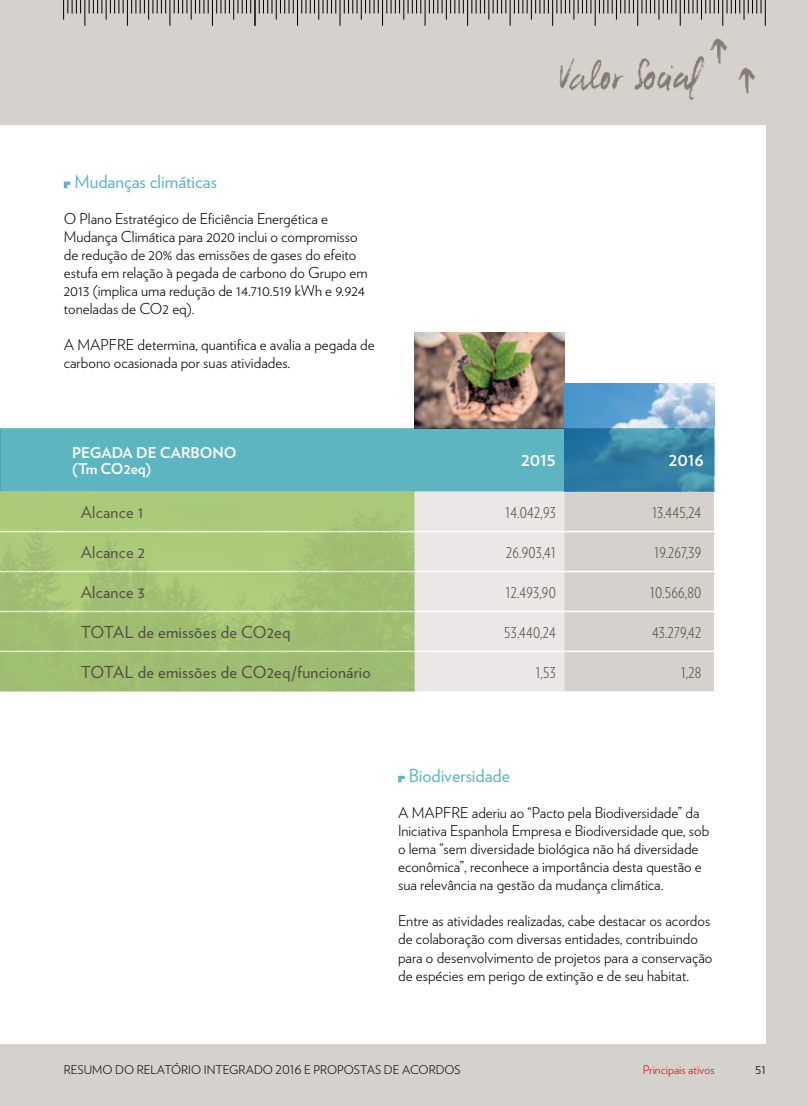
<style>
.page{position:relative;width:808px;height:1106px;background:#d5d1cd}
.page>*{position:absolute;margin:0;border:0;box-sizing:border-box;transform-origin:0 0}
.titular_segundo_16{font:18px "Verlag";color:#5db5c2}
.t1{font:16.5px "Verlag";letter-spacing:.015em;color:#5d574c}
.t2{font:300 16.5px "Verlag Condensed";letter-spacing:.015em;color:#5d574c}
.TEXTO_CORRIDO_PT_16{font:300 15px/18px "Verlag";color:#000}
.TB_Subtitulo_tablas{font:700 15px/16.5px "Verlag";color:#fff}
.t3{font:300 13.5px "Verlag";color:#000}
.t4{font:300 12px "Verlag";color:#000}
.t5{font:300 12px "Verlag";color:#e30613}
</style>
<div class="page">
<div style="left:0;top:125px;width:766px;height:918px;background:#fff"></div>
<svg style="left:64px;top:0;width:702px;height:26px"></svg>
<img style="left:415px;top:332px;width:150px;height:96px">
<img style="left:565px;top:383px;width:149px;height:45px">
<svg style="left:64px;top:181px;width:6px;height:7px"></svg>
<svg style="left:398px;top:775px;width:7px;height:7px"></svg>
<svg style="left:0;top:428px;width:714px;height:63px;background:#54aabb"></svg>
<svg style="left:0;top:491px;width:415px;height:200px;background:#a4c375"></svg>
<svg style="left:415px;top:491px;width:299px;height:200px;background:#dfdcd9"></svg>
<hr style="left:415px;top:531px;width:149px;height:1px;background:#fff">
<hr style="left:564px;top:531px;width:150px;height:1px;background:#fff">
<hr style="left:0;top:531px;width:64px;height:1px;background:#fff">
<hr style="left:64px;top:531px;width:351px;height:1px;background:#fff">
<hr style="left:0;top:571px;width:64px;height:1px;background:#fff">
<hr style="left:64px;top:571px;width:351px;height:1px;background:#fff">
<hr style="left:415px;top:571px;width:149px;height:1px;background:#fff">
<hr style="left:564px;top:571px;width:150px;height:1px;background:#fff">
<hr style="left:0;top:610px;width:64px;height:2px;background:#fff">
<hr style="left:64px;top:610px;width:351px;height:2px;background:#fff">
<hr style="left:415px;top:610px;width:149px;height:2px;background:#fff">
<hr style="left:564px;top:610px;width:150px;height:2px;background:#fff">
<hr style="left:0;top:650px;width:64px;height:2px;background:#fff">
<hr style="left:64px;top:650px;width:351px;height:2px;background:#fff">
<hr style="left:415px;top:650px;width:149px;height:2px;background:#fff">
<hr style="left:564px;top:650px;width:150px;height:2px;background:#fff">
<img style="left:738px;top:67px;width:18px;height:27px">
<img style="left:712px;top:38px;width:30px;height:38px">
<img style="left:559px;top:46px;width:154px;height:54px">
<p class="titular_segundo_16" style="left:74px;top:168px;width:144px">Mudanças climáticas</p>
<p class="TEXTO_CORRIDO_PT_16" style="left:64px;top:209px;width:305px">O Plano Estratégico de Eficiência Energética e Mudança Climática para 2020 inclui o compromisso de redução de 20% das emissões de gases do efeito estufa em relação à pegada de carbono do Grupo em 2013 (implica uma redução de 14.710.519 kWh e 9.924 toneladas de CO2 eq).</p>
<p class="TEXTO_CORRIDO_PT_16" style="left:64px;top:335px;width:312px">A MAPFRE determina, quantifica e avalia a pegada de carbono ocasionada por suas atividades.</p>
<p class="TB_Subtitulo_tablas" style="left:72px;top:443px;width:166px">PEGADA DE CARBONO (Tm CO2eq)</p>
<p class="TB_Subtitulo_tablas" style="left:521px;top:451px;width:36px">2015</p>
<p class="t1" style="left:81px;top:500px;width:64px">Alcance 1</p>
<p class="t2" style="left:505px;top:501px;width:52px">14.042,93</p>
<p class="t2" style="left:652px;top:501px;width:50px">13.445,24</p>
<p class="t1" style="left:81px;top:540px;width:66px">Alcance 2</p>
<p class="t2" style="left:506px;top:541px;width:51px">26.903,41</p>
<p class="t2" style="left:654px;top:541px;width:48px">19.267,39</p>
<p class="t1" style="left:81px;top:580px;width:66px">Alcance 3</p>
<p class="t2" style="left:506px;top:581px;width:51px">12.493,90</p>
<p class="t2" style="left:650px;top:581px;width:53px">10.566,80</p>
<p class="t1" style="left:81px;top:619px;width:211px">TOTAL de emissões de CO2eq</p>
<p class="t2" style="left:504px;top:621px;width:53px">53.440,24</p>
<p class="t2" style="left:652px;top:621px;width:51px">43.279,42</p>
<p class="t1" style="left:81px;top:659px;width:291px">TOTAL de emissões de CO2eq/funcionário</p>
<p class="t2" style="left:536px;top:661px;width:21px">1,53</p>
<p class="t2" style="left:681px;top:661px;width:22px">1,28</p>
<p class="TB_Subtitulo_tablas" style="left:669px;top:451px;width:36px">2016</p>
<p class="titular_segundo_16" style="left:409px;top:762px;width:103px">Biodiversidade</p>
<p class="TEXTO_CORRIDO_PT_16" style="left:398px;top:803px;width:313px">A MAPFRE aderiu ao “Pacto pela Biodiversidade” da Iniciativa Espanhola Empresa e Biodiversidade que, sob o lema “sem diversidade biológica não há diversidade econômica”, reconhece a importância desta questão e sua relevância na gestão da mudança climática.</p>
<p class="TEXTO_CORRIDO_PT_16" style="left:398px;top:911px;width:316px">Entre as atividades realizadas, cabe destacar os acordos de colaboração com diversas entidades, contribuindo para o desenvolvimento de projetos para a conservação de espécies em perigo de extinção e de seu habitat.</p>
<p class="t4" style="left:64px;top:1060px;width:398px">RESUMO DO RELATÓRIO INTEGRADO 2016 E PROPOSTAS DE ACORDOS</p>
<p class="t5" style="left:643px;top:1060px;width:73px">Principais ativos</p>
<p class="t3" style="left:755px;top:1059px;width:12px">51</p>
</div>
